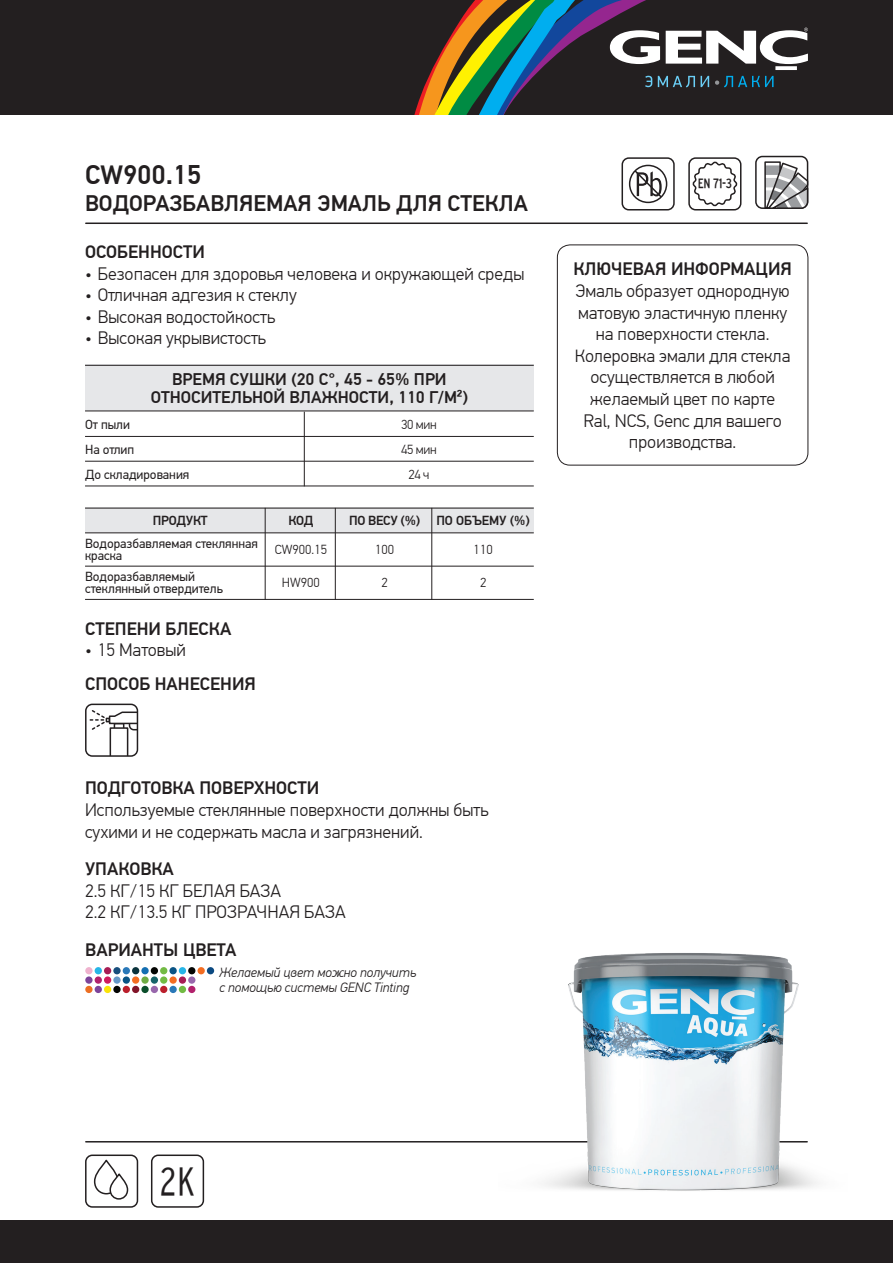
<style>
.page{position:relative;width:893px;height:1263px;background:#fff}
.page>*{position:absolute;margin:0;border:0;box-sizing:border-box;transform-origin:0 0}
.t1{font:39.3px "Interstate Condensed X Light";color:#231f20}
.t2{font:500 27px "PF Din Text Pro";color:#231f20}
.t3{font:500 22.5px "PF Din Text Pro";color:#231f20}
.t4{font:300 18px/21.6px "PF Din Text Pro";color:#231f20}
.t5{font:500 18px "PF Din Text Pro";color:#231f20}
.t6{font:500 16.8px/18px "PF Din Text Pro";color:#231f20;text-align:center}
.t7{font:italic 300 13.5px/15px "PF Din Text Pro";color:#231f20}
.t8{font:13.5px "Interstate Condensed X Book";color:#231f20}
.t9{font:13.2px/12px "PF Din Text Pro";color:#231f20}
.t10{font:500 13.2px "PF Din Text Pro";letter-spacing:-.02em;color:#231f20}
.t11{font:300 13.2px "PF Din Text Pro";color:#231f20}
.t12{font:300 13.2px/24.8px "PF Din Text Pro";letter-spacing:-.02em;color:#231f20;text-align:center}
</style>
<div class="page">
<div style="left:0;top:0;width:893px;height:115px;background:#231f20"></div>
<div style="left:0;top:1220px;width:893px;height:43px;background:#231f20"></div>
<hr style="left:86px;top:222px;width:721px;height:2px;background:#231f20">
<hr style="left:86px;top:1141px;width:721px;height:1px;background:#231f20">
<div style="left:557px;top:244px;width:251px;height:221px;border:1px solid #231f20;border-radius:13px"></div>
<hr style="left:85px;top:486px;width:449px;height:1px;background:#231f20">
<hr style="left:304px;top:412px;width:1px;height:74px;background:#231f20">
<hr style="left:85px;top:436px;width:449px;height:1px;background:#231f20">
<hr style="left:85px;top:461px;width:449px;height:1px;background:#231f20">
<div style="left:85px;top:704px;width:53px;height:53px;border:2px solid #231f20;border-radius:7px"></div>
<svg style="left:90px;top:709px;width:47px;height:47px"></svg>
<svg style="left:406px;top:0;width:403px;height:272px"></svg>
<svg style="left:93px;top:1159px;width:35px;height:41px"></svg>
<div style="left:85px;top:1154px;width:53px;height:54px;border:2px solid #231f20;border-radius:7px"></div>
<div style="left:151px;top:1154px;width:53px;height:54px;border:2px solid #231f20;border-radius:7px"></div>
<img style="left:499px;top:953px;width:319px;height:238px">
<div style="left:85px;top:365px;width:449px;height:46px;background:#e6e7e9"></div>
<hr style="left:85px;top:411px;width:449px;height:1px;background:#231f20">
<hr style="left:85px;top:365px;width:449px;height:1px;background:#231f20">
<div style="left:85px;top:508px;width:449px;height:25px;background:#e6e7e9"></div>
<hr style="left:85px;top:508px;width:449px;height:1px;background:#231f20">
<hr style="left:85px;top:532px;width:449px;height:1px;background:#231f20">
<hr style="left:265px;top:508px;width:1px;height:92px;background:#231f20">
<hr style="left:335px;top:508px;width:1px;height:92px;background:#231f20">
<hr style="left:431px;top:508px;width:1px;height:92px;background:#231f20">
<hr style="left:85px;top:566px;width:449px;height:1px;background:#231f20">
<hr style="left:85px;top:599px;width:449px;height:1px;background:#231f20">
<div style="left:207px;top:967px;width:7px;height:7px;background:#0b4981;border-radius:50%"></div>
<div style="left:198px;top:967px;width:7px;height:7px;background:#f36d22;border-radius:50%"></div>
<div style="left:188px;top:967px;width:7px;height:7px;background:#040503;border-radius:50%"></div>
<div style="left:179px;top:967px;width:7px;height:7px;background:#26b5e7;border-radius:50%"></div>
<div style="left:169px;top:967px;width:8px;height:7px;background:#0a5485;border-radius:50%"></div>
<div style="left:160px;top:967px;width:7px;height:7px;background:#72ba43;border-radius:50%"></div>
<div style="left:151px;top:967px;width:7px;height:7px;background:#040503;border-radius:50%"></div>
<div style="left:141px;top:967px;width:8px;height:7px;background:#146eb1;border-radius:50%"></div>
<div style="left:132px;top:967px;width:7px;height:7px;background:#0a323c;border-radius:50%"></div>
<div style="left:123px;top:967px;width:7px;height:7px;background:#2978b8;border-radius:50%"></div>
<div style="left:113px;top:967px;width:8px;height:7px;background:#174e7d;border-radius:50%"></div>
<div style="left:104px;top:967px;width:7px;height:7px;background:#a71d55;border-radius:50%"></div>
<div style="left:95px;top:967px;width:7px;height:7px;background:#26b5e7;border-radius:50%"></div>
<div style="left:85px;top:967px;width:8px;height:7px;background:#efb2ce;border-radius:50%"></div>
<div style="left:188px;top:976px;width:7px;height:8px;background:#9867ac;border-radius:50%"></div>
<div style="left:179px;top:976px;width:7px;height:8px;background:#a71d55;border-radius:50%"></div>
<div style="left:169px;top:976px;width:8px;height:8px;background:#f36d22;border-radius:50%"></div>
<div style="left:160px;top:976px;width:7px;height:8px;background:#72ba43;border-radius:50%"></div>
<div style="left:151px;top:976px;width:7px;height:8px;background:#166369;border-radius:50%"></div>
<div style="left:141px;top:976px;width:8px;height:8px;background:#6eac43;border-radius:50%"></div>
<div style="left:132px;top:976px;width:7px;height:8px;background:#f36d22;border-radius:50%"></div>
<div style="left:123px;top:976px;width:7px;height:8px;background:#0a5485;border-radius:50%"></div>
<div style="left:113px;top:976px;width:8px;height:8px;background:#6698c8;border-radius:50%"></div>
<div style="left:104px;top:976px;width:7px;height:8px;background:#cf1b5e;border-radius:50%"></div>
<div style="left:95px;top:976px;width:7px;height:8px;background:#b2216c;border-radius:50%"></div>
<div style="left:85px;top:976px;width:8px;height:8px;background:#7d439a;border-radius:50%"></div>
<div style="left:188px;top:986px;width:7px;height:7px;background:#b2216c;border-radius:50%"></div>
<div style="left:179px;top:986px;width:7px;height:7px;background:#72ba43;border-radius:50%"></div>
<div style="left:169px;top:986px;width:8px;height:7px;background:#2978b8;border-radius:50%"></div>
<div style="left:160px;top:986px;width:7px;height:7px;background:#bb1f2c;border-radius:50%"></div>
<div style="left:151px;top:986px;width:7px;height:7px;background:#9867ac;border-radius:50%"></div>
<div style="left:141px;top:986px;width:8px;height:7px;background:#0b4e2b;border-radius:50%"></div>
<div style="left:132px;top:986px;width:7px;height:7px;background:#821529;border-radius:50%"></div>
<div style="left:123px;top:986px;width:7px;height:7px;background:#bb1f2c;border-radius:50%"></div>
<div style="left:113px;top:986px;width:8px;height:7px;background:#040503;border-radius:50%"></div>
<div style="left:104px;top:986px;width:7px;height:7px;background:#fae308;border-radius:50%"></div>
<div style="left:95px;top:986px;width:7px;height:7px;background:#7d439a;border-radius:50%"></div>
<div style="left:85px;top:986px;width:8px;height:7px;background:#ec6f23;border-radius:50%"></div>
<h2 class="t2" style="left:85px;top:158px;width:118px">CW900.15</h2>
<p class="t3" style="left:85px;top:189px;width:444px">ВОДОРАЗБАВЛЯЕМАЯ ЭМАЛЬ ДЛЯ СТЕКЛА</p>
<p class="t5" style="left:85px;top:241px;width:121px">ОСОБЕННОСТИ</p>
<p class="t4" style="left:85px;top:263px;width:441px">• Безопасен для здоровья человека и окружающей среды</p>
<p class="t4" style="left:85px;top:284px;width:213px">• Отличная адгезия к стеклу</p>
<p class="t4" style="left:85px;top:306px;width:192px">• Высокая водостойкость</p>
<p class="t4" style="left:85px;top:328px;width:182px">• Высокая укрывистость</p>
<p class="t6" style="left:151px;top:371px;width:319px">ВРЕМЯ СУШКИ (20 C°, 45 - 65% ПРИ<br>ОТНОСИТЕЛЬНОЙ ВЛАЖНОСТИ, 110 г/м²)</p>
<p class="t9" style="left:85px;top:419px;width:47px">От пыли</p>
<p class="t12" style="left:401px;top:412px;width:37px">30 мин<br>45 мин<br>24 ч</p>
<p class="t9" style="left:85px;top:437px;width:106px;line-height:24.8px">На отлип<br>До складирования</p>
<p class="t10" style="left:153px;top:513px;width:56px">ПРОДУКТ</p>
<p class="t10" style="left:288px;top:513px;width:18px">Код</p>
<p class="t10" style="left:349px;top:513px;width:182px">По весу (%) По объему (%)</p>
<p class="t9" style="left:85px;top:538px;width:174px">Водоразбавляемая стеклянная краска</p>
<p class="t9" style="left:85px;top:571px;width:139px">Водоразбавляемый стеклянный отвердитель</p>
<p class="t5" style="left:85px;top:618px;width:148px">СТЕПЕНИ БЛЕСКА</p>
<p class="t4" style="left:85px;top:639px;width:102px">• 15 Mатовый</p>
<p class="t5" style="left:85px;top:673px;width:172px">СПОСОБ НАНЕСЕНИЯ</p>
<p class="t11" style="left:275px;top:542px;width:54px">CW900.15</p>
<p class="t11" style="left:282px;top:575px;width:40px">HW900</p>
<p class="t11" style="left:375px;top:542px;width:21px">100</p>
<p class="t11" style="left:381px;top:575px;width:8px">2</p>
<p class="t11" style="left:474px;top:542px;width:21px">110</p>
<p class="t11" style="left:480px;top:575px;width:8px">2</p>
<p class="t5" style="left:85px;top:777px;width:236px">ПОДГОТОВКА ПОВЕРХНОСТИ</p>
<p class="t4" style="left:85px;top:799px;width:405px">Используемые стеклянные поверхности должны быть сухими и не содержать масла и загрязнений.</p>
<p class="t5" style="left:85px;top:858px;width:90px">УПАКОВКА</p>
<p class="t4" style="left:85px;top:880px;width:262px">2.5 КГ/15 КГ БЕЛАЯ БАЗА<br>2.2 КГ/13.5 КГ ПРОЗРАЧНАЯ БАЗА</p>
<p class="t5" style="left:85px;top:939px;width:153px">ВАРИАНТЫ ЦВЕТА</p>
<p class="t7" style="left:220px;top:965px;width:198px">Желаемый цвет можно получить с помощью системы GENC Tinting</p>
<p class="t8" style="left:698px;top:176px;width:36px">EN 71-3</p>
<p class="t5" style="left:573px;top:258px;width:220px">КЛЮЧЕВАЯ ИНФОРМАЦИЯ</p>
<p class="t4" style="left:575px;top:280px;width:217px;text-align:center">Эмаль образует однородную матовую эластичную пленку на поверхности стекла.<br>Колеровка эмали для стекла осуществляется в любой желаемый цвет по карте<br>Ral, NCS, Genc для вашего производства.</p>
<h1 class="t1" style="left:160px;top:1159px;width:37px">2K</h1>
</div>
